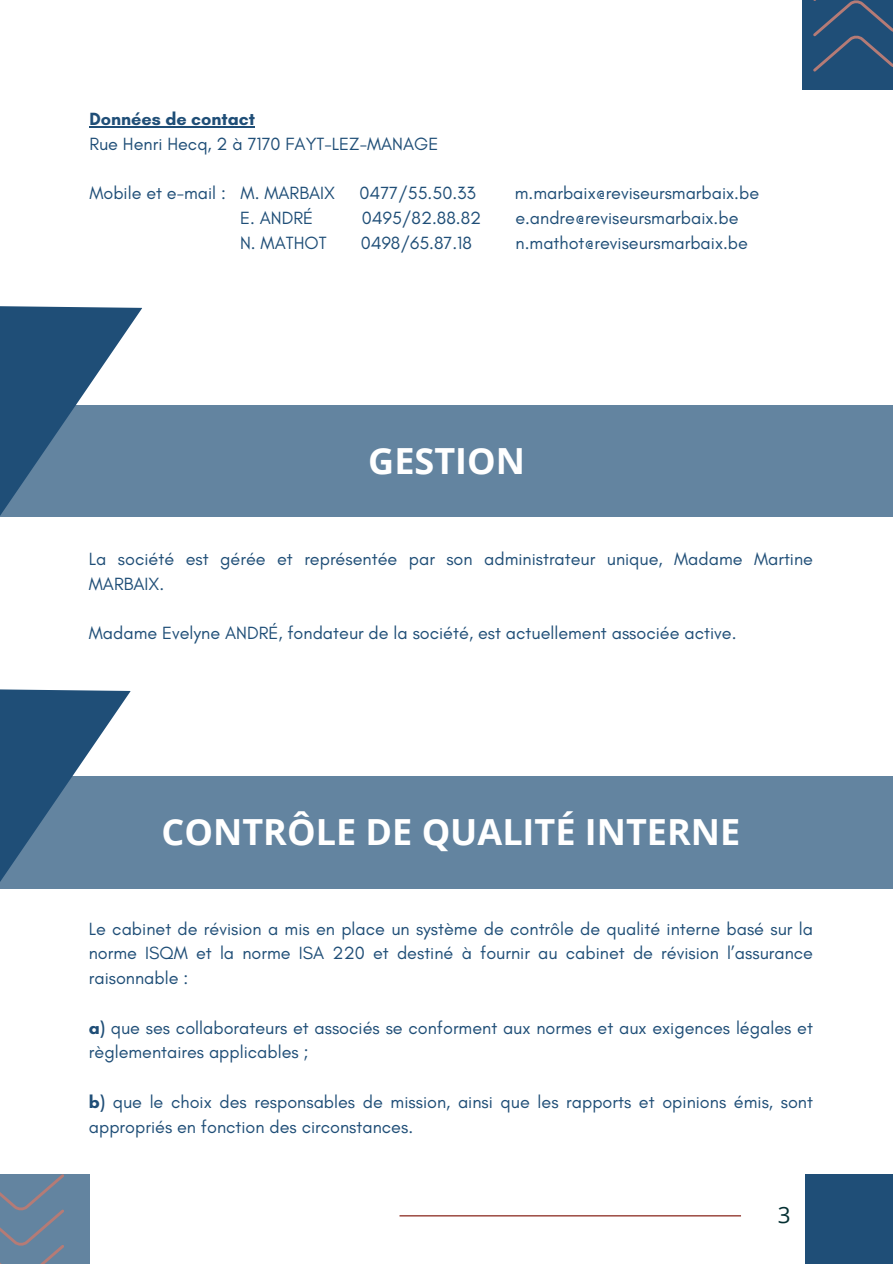
<style>
.page{position:relative;width:893px;height:1264px;background:#fff}
.page>*{position:absolute;margin:0;border:0;box-sizing:border-box;transform-origin:0 0}
.t1{font:700 36px "Open Sans";color:#fff}
.t2{font:22.5px "Open Sans";color:#042f32}
.t3{font:18px/24.8px "Glacial Indifference";color:#1f4e77}
.t4{font:700 18px "Glacial Indifference";color:#1f4e77}
.s1{font-weight:700}
</style>
<div class="page">
<div style="left:801px;top:0;width:91px;height:90px;background:#1f4e77"></div>
<div style="left:0;top:1174px;width:89px;height:89px;background:#6384a0"></div>
<div style="left:805px;top:1174px;width:87px;height:89px;background:#1f4e77"></div>
<hr style="left:399px;top:1215px;width:342px;height:1px;background:#7a0c01">
<hr style="left:89px;top:126px;width:166px;height:1px;background:#1f4e77">
<svg style="left:0;top:1174px;width:64px;height:89px"></svg>
<svg style="left:813px;top:0;width:79px;height:71px"></svg>
<div style="left:0;top:405px;width:892px;height:112px;background:#6384a0"></div>
<svg style="left:0;top:306px;width:142px;height:210px"></svg>
<div style="left:0;top:776px;width:892px;height:113px;background:#6384a0"></div>
<svg style="left:0;top:689px;width:131px;height:193px"></svg>
<p class="t4" style="left:89px;top:108px;width:167px">Données de contact</p>
<p class="t3" style="left:89px;top:131px;width:350px">Rue Henri Hecq, 2 à 7170 FAYT-LEZ-MANAGE</p>
<p class="t3" style="left:89px;top:180px;width:247px">Mobile et e-mail : M. MARBAIX</p>
<p class="t3" style="left:359px;top:180px;width:118px">0477/55.50.33</p>
<p class="t3" style="left:515px;top:180px;width:246px">m.marbaix@reviseursmarbaix.be</p>
<h1 class="t3" style="left:240px;top:205px;width:75px">E. ANDRÉ</h1>
<h1 class="t3" style="left:362px;top:205px;width:121px">0495/82.88.82</h1>
<h1 class="t3" style="left:515px;top:205px;width:225px">e.andre@reviseursmarbaix.be</h1>
<p class="t3" style="left:240px;top:230px;width:88px">N. MATHOT</p>
<p class="t3" style="left:361px;top:230px;width:113px">0498/65.87.18</p>
<p class="t3" style="left:515px;top:230px;width:234px">n.mathot@reviseursmarbaix.be</p>
<p class="t1" style="left:368px;top:435px;width:158px">GESTION</p>
<p class="t3" style="left:89px;top:546px;width:725px">La société est gérée et représentée par son administrateur unique, Madame Martine<br>MARBAIX.</p>
<p class="t3" style="left:89px;top:620px;width:649px">Madame Evelyne ANDRÉ, fondateur de la société, est actuellement associée active.</p>
<h1 class="t1" style="left:162px;top:807px;width:580px">CONTRÔLE DE QUALITÉ INTERNE</h1>
<p class="t3" style="left:89px;top:915px;width:725px;text-align:justify">Le cabinet de révision a mis en place un système de contrôle de qualité interne basé sur la norme ISQM et la norme ISA 220 et destiné à fournir au cabinet de révision l’assurance raisonnable :</p>
<p class="t3" style="left:89px;top:1014px;width:725px"><span class="s1">a)</span> que ses collaborateurs et associés se conforment aux normes et aux exigences légales et règlementaires applicables ;</p>
<p class="t3" style="left:89px;top:1089px;width:725px"><span class="s1">b)</span> que le choix des responsables de mission, ainsi que les rapports et opinions émis, sont appropriés en fonction des circonstances.</p>
<p class="t2" style="left:777px;top:1199px;width:14px">3</p>
</div>
